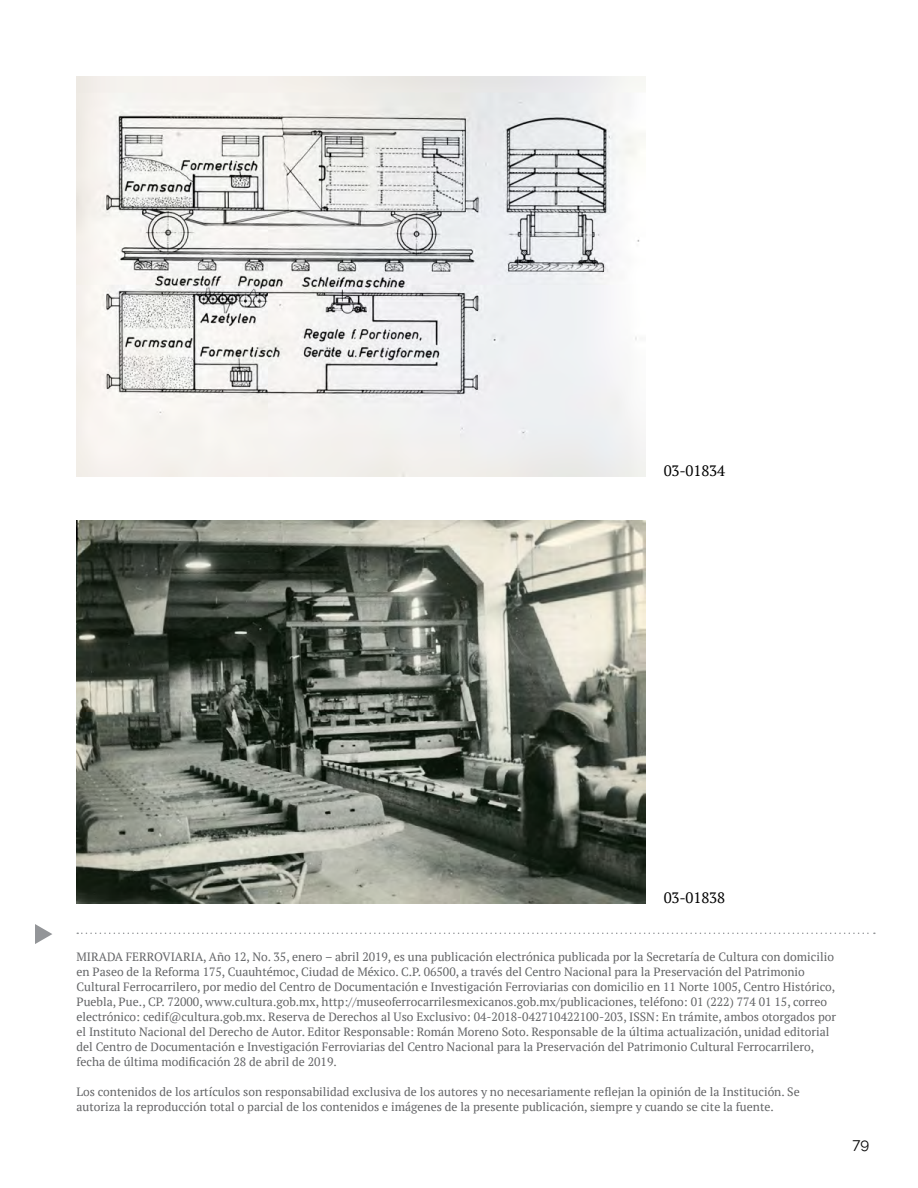
<style>
.page{position:relative;width:918px;height:1188px;background:#fff}
.page>*{position:absolute;margin:0;border:0;box-sizing:border-box;transform-origin:0 0}
.t1{font:15px "PT Serif";letter-spacing:-.01em;color:#000}
.t2{font:15px "Raleway";color:#000}
.t3{font:12px/15px "PT Serif";color:#636466}
</style>
<div class="page">
<svg style="left:77px;top:933px;width:798px;height:1px"></svg>
<svg style="left:35px;top:924px;width:17px;height:20px"></svg>
<img style="left:76px;top:77px;width:570px;height:399px">
<img style="left:76px;top:520px;width:570px;height:383px">
<p class="t1" style="left:664px;top:461px;width:63px">03-01834</p>
<p class="t1" style="left:664px;top:888px;width:63px">03-01838</p>
<p class="t3" style="left:77px;top:950px;width:761px">MIRADA FERROVIARIA, Año 12, No. 35, enero – abril 2019, es una publicación electrónica publicada por la Secretaría de Cultura con domicilio en Paseo de la Reforma 175, Cuauhtémoc, Ciudad de México. C.P. 06500, a través del Centro Nacional para la Preservación del Patrimonio Cultural Ferrocarrilero, por medio del Centro de Documentación e Investigación Ferroviarias con domicilio en 11 Norte 1005, Centro Histórico, Puebla, Pue., CP. 72000, www.cultura.gob.mx, http://museoferrocarrilesmexicanos.gob.mx/publicaciones, teléfono: 01 (222) 774 01 15, correo electrónico: cedif@cultura.gob.mx. Reserva de Derechos al Uso Exclusivo: 04-2018-042710422100-203, ISSN: En trámite, ambos otorgados por el Instituto Nacional del Derecho de Autor. Editor Responsable: Román Moreno Soto. Responsable de la última actualización, unidad editorial del Centro de Documentación e Investigación Ferroviarias del Centro Nacional para la Preservación del Patrimonio Cultural Ferrocarrilero, fecha de última modificación 28 de abril de 2019.</p>
<p class="t3" style="left:77px;top:1085px;width:725px">Los contenidos de los artículos son responsabilidad exclusiva de los autores y no necesariamente reflejan la opinión de la Institución. Se autoriza la reproducción total o parcial de los contenidos e imágenes de la presente publicación, siempre y cuando se cite la fuente.</p>
<p class="t2" style="left:852px;top:1135px;width:18px">79</p>
</div>
